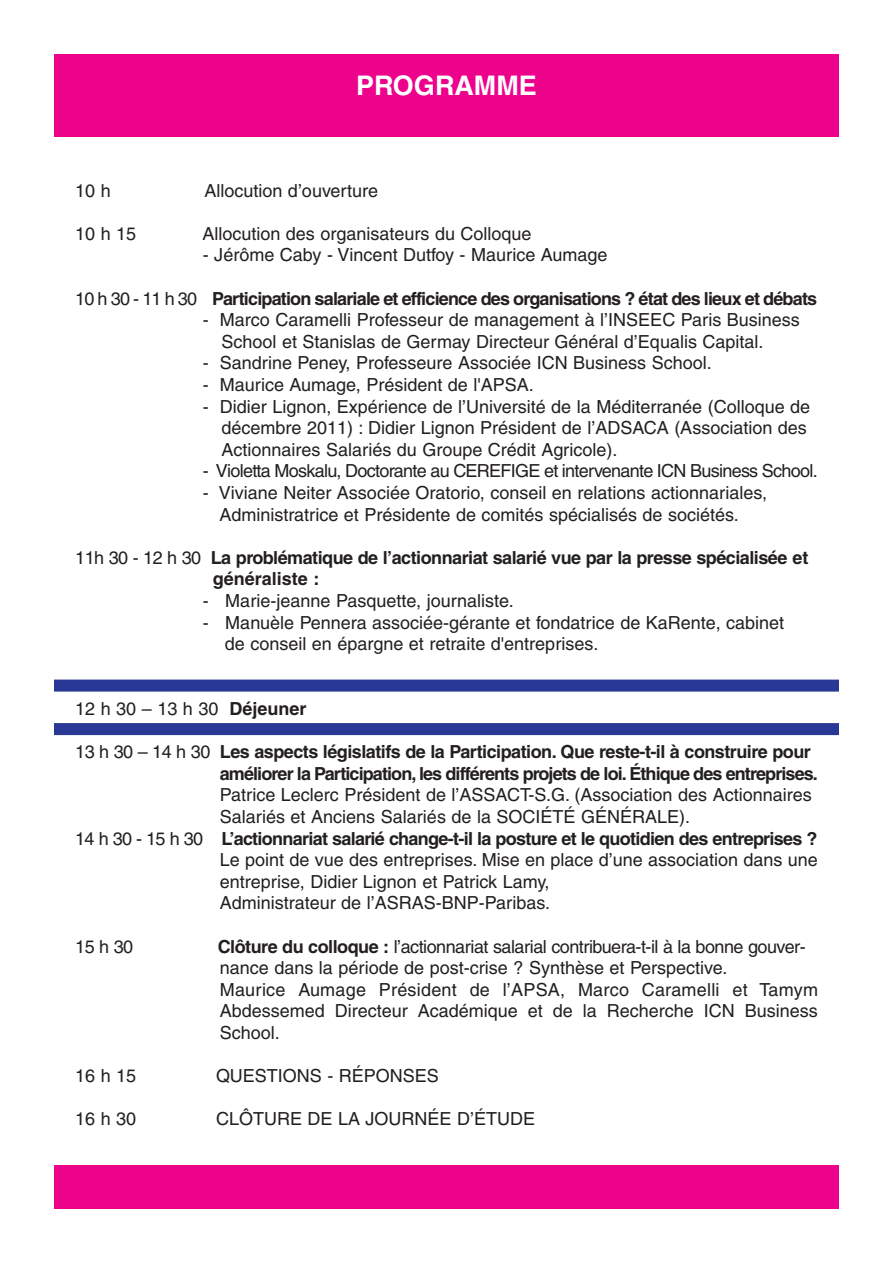
<style>
.page{position:relative;width:893px;height:1263px;background:#fff}
.page>*{position:absolute;margin:0;border:0;box-sizing:border-box;transform-origin:0 0}
.t1{font:700 27px "Helvetica";color:#fff}
.t2{font:18px/21.6px "Helvetica";color:#231f20}
.t3{font:700 18px/21.6px "Helvetica";letter-spacing:-.04em;color:#231f20}
.t4{font:18px "Helvetica";letter-spacing:-.04em;color:#231f20}
.s1{font-weight:400}
.s2{font-weight:700}
</style>
<div class="page">
<div style="left:54px;top:54px;width:785px;height:82px;background:#ed028c"></div>
<div style="left:54px;top:680px;width:785px;height:12px;background:#293795"></div>
<div style="left:54px;top:723px;width:785px;height:12px;background:#293795"></div>
<div style="left:54px;top:1165px;width:785px;height:44px;background:#ed028c"></div>
<h1 class="t1" style="left:356px;top:76px;width:182px">PROGRAMME</h1>
<p class="t2" style="left:75px;top:181px;width:37px">10 h</p>
<p class="t2" style="left:204px;top:181px;width:175px">Allocution d’ouverture</p>
<p class="t2" style="left:75px;top:224px;width:63px">10 h 15</p>
<p class="t2" style="left:202px;top:224px;width:331px">Allocution des organisateurs du Colloque</p>
<p class="t2" style="left:203px;top:246px;width:406px">- Jérôme Caby - Vincent Dutfoy - Maurice Aumage</p>
<p class="t3" style="left:75px;top:289px;width:743px"><span class="s1">10 h 30 - 11 h 30</span> Participation salariale et efficience des organisations ? état des lieux et débats</p>
<p class="t2" style="left:222px;top:311px;width:580px;text-indent:-19px">- Marco Caramelli Professeur de management à l’INSEEC Paris Business<br>School et Stanislas de Germay Directeur Général d’Equalis Capital.</p>
<p class="t2" style="left:203px;top:354px;width:510px">- Sandrine Peney, Professeure Associée ICN Business School.</p>
<p class="t2" style="left:203px;top:376px;width:333px">- Maurice Aumage, Président de l'APSA.</p>
<p class="t2" style="left:222px;top:397px;width:590px;text-indent:-19px">- Didier Lignon, Expérience de l’Université de la Méditerranée (Colloque de décembre 2011) : Didier Lignon Président de l’ADSACA (Association des<br>Actionnaires Salariés du Groupe Crédit Agricole).</p>
<p class="t4" style="left:203px;top:464px;width:616px">- Violetta Moskalu, Doctorante au CEREFIGE et intervenante ICN Business School.</p>
<p class="t2" style="left:219px;top:484px;width:549px;text-indent:-17px">- Viviane Neiter Associée Oratorio, conseil en relations actionnariales,<br>Administratrice et Présidente de comités spécialisés de sociétés.</p>
<p class="t3" style="left:213px;top:548px;width:597px;text-indent:-138px"><span class="s1">11h 30 - 12 h 30</span> La problématique de l’actionnariat salarié vue par la presse spécialisée et généraliste :</p>
<p class="t2" style="left:203px;top:592px;width:313px">- Marie-jeanne Pasquette, journaliste.</p>
<p class="t2" style="left:225px;top:613px;width:561px;text-indent:-22px">- Manuèle Pennera associée-gérante et fondatrice de KaRente, cabinet de conseil en épargne et retraite d'entreprises.</p>
<p class="t2" style="left:75px;top:700px;width:233px">12 h 30 – 13 h 30 <span class="s2">Déjeuner</span></p>
<p class="t3" style="left:220px;top:743px;width:600px;text-indent:-145px"><span class="s1">13 h 30 – 14 h 30</span> Les aspects législatifs de la Participation. Que reste-t-il à construire pour améliorer la Participation, les différents projets de loi. Éthique des entreprises.</p>
<p class="t2" style="left:220px;top:786px;width:593px">Patrice Leclerc Président de l’ASSACT-S.G. (Association des Actionnaires</p>
<p class="t2" style="left:220px;top:808px;width:472px">Salariés et Anciens Salariés de la SOCIÉTÉ GÉNÉRALE).</p>
<p class="t3" style="left:75px;top:829px;width:744px"><span class="s1">14 h 30 - 15 h 30</span> L’actionnariat salarié change-t-il la posture et le quotidien des entreprises ?</p>
<p class="t2" style="left:220px;top:851px;width:599px">Le point de vue des entreprises. Mise en place d’une association dans une</p>
<p class="t2" style="left:220px;top:872px;width:331px">entreprise, Didier Lignon et Patrick Lamy,</p>
<p class="t2" style="left:220px;top:894px;width:332px">Administrateur de l’ASRAS-BNP-Paribas.</p>
<p class="t2" style="left:75px;top:937px;width:60px">15 h 30</p>
<p class="t2" style="left:218px;top:937px;width:602px"><span class="s2">Clôture du colloque :</span> l’actionnariat salarial contribuera-t-il à la bonne gouver&shy;nance dans la période de post-crise ? Synthèse et Perspective.<br>Maurice Aumage Président de l’APSA, Marco Caramelli et Tamym Abdessemed Directeur Académique et de la Recherche ICN Business School.</p>
<p class="t2" style="left:75px;top:1067px;width:63px">16 h 15</p>
<p class="t2" style="left:216px;top:1067px;width:224px">QUESTIONS - RÉPONSES</p>
<p class="t2" style="left:75px;top:1110px;width:63px">16 h 30</p>
<p class="t2" style="left:216px;top:1110px;width:321px">CLÔTURE DE LA JOURNÉE D’ÉTUDE</p>
</div>
